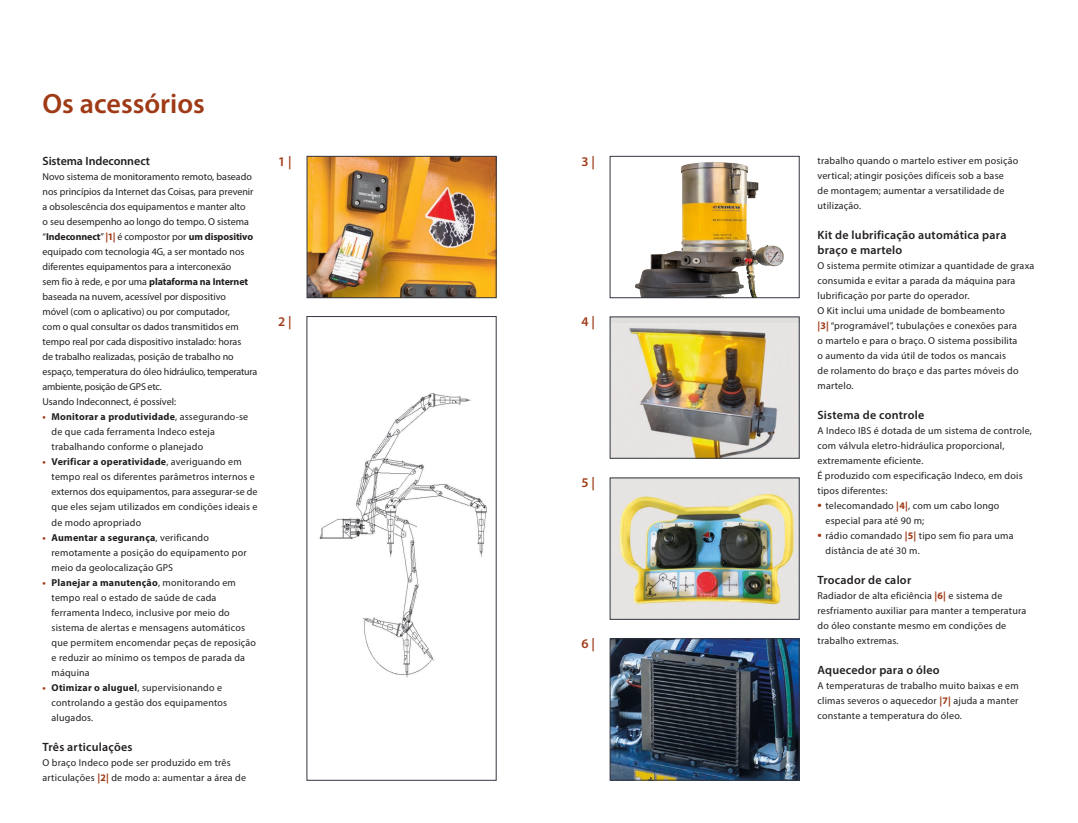
<style>
.page{position:relative;width:1078px;height:823px;background:#fff}
.page>*{position:absolute;margin:0;border:0;box-sizing:border-box;transform-origin:0 0}
.t1{font:600 28px "Myriad Pro";color:#9f3a16}
.t2{font:600 13.3px "Myriad Pro";color:#9f3a16}
.t3{font:600 12px "Myriad Pro";letter-spacing:.02em;color:#231f20}
.t4{font:600 12px "Myriad Pro";letter-spacing:-.005em;color:#231f20}
.t5{font:10px/15px "Myriad Pro";letter-spacing:.02em;color:#231f20}
.t6{font:10px/15px "Myriad Pro";color:#231f20}
.t7{font:700 10px "Myriad Pro";letter-spacing:.02em;color:#231f20}
.s1{font-weight:700}
.s2{font-weight:700;color:#9f3a16}
.s3{color:#9f3a16}
.s4{font-weight:400}
.s5{font-weight:600;font-size:14px;color:#9f3a16}
</style>
<div class="page">
<img style="left:319px;top:393px;width:168px;height:285px">
<img style="left:611px;top:640px;width:186px;height:138px">
<div style="left:609px;top:638px;width:190px;height:142px;border:1px solid #323640"></div>
<img style="left:611px;top:479px;width:186px;height:138px">
<div style="left:610px;top:317px;width:189px;height:141px;background:#e7e4e3"></div>
<img style="left:629px;top:328px;width:148px;height:128px">
<img style="left:309px;top:158px;width:185px;height:138px">
<div style="left:307px;top:156px;width:189px;height:142px;border:1px solid #323640"></div>
<img style="left:635px;top:162px;width:149px;height:134px">
<div style="left:609px;top:156px;width:190px;height:142px;border:1px solid #323640"></div>
<p class="t1" style="left:43px;top:85px;width:164px">Os acessórios</p>
<p class="t4" style="left:43px;top:153px;width:109px">Sistema Indeconnect</p>
<p class="t6" style="left:43px;top:169px;width:216px">Novo sistema de monitoramento remoto, baseado nos princípios da Internet das Coisas, para prevenir a obsolescência dos equipamentos e manter alto<br>o seu desempenho ao longo do tempo. O sistema “<span class="s1">Indeconnect</span>” <span class="s2">|1|</span> é compostor por <span class="s1">um dispositivo </span>equipado com tecnologia 4G, a ser montado nos diferentes equipamentos para a interconexão<br>sem fio à rede, e por uma <span class="s1">plataforma na Internet </span>baseada na nuvem, acessível por dispositivo<br>móvel (com o aplicativo) ou por computador,<br>com o qual consultar os dados transmitidos em tempo real por cada dispositivo instalado: horas<br>de trabalho realizadas, posição de trabalho no espaço, temperatura do óleo hidráulico, temperatura ambiente, posição de GPS etc.</p>
<p class="t6" style="left:43px;top:394px;width:135px">Usando Indeconnect, é possível:</p>
<p class="t7" style="left:43px;top:410px;width:207px"><span class="s3">•</span> Monitorar a produtividade<span class="s4">, assegurando-se</span></p>
<p class="t5" style="left:52px;top:424px;width:165px">de que cada ferramenta Indeco esteja</p>
<p class="t5" style="left:52px;top:439px;width:153px">trabalhando conforme o planejado</p>
<p class="t7" style="left:43px;top:455px;width:201px"><span class="s3">•</span> Verificar a operatividade<span class="s4">, averiguando em</span></p>
<p class="t5" style="left:52px;top:469px;width:205px">tempo real os diferentes parâmetros internos e</p>
<p class="t6" style="left:52px;top:484px;width:207px">externos dos equipamentos, para assegurar-se de</p>
<p class="t5" style="left:52px;top:499px;width:207px">que eles sejam utilizados em condições ideais e</p>
<p class="t5" style="left:52px;top:514px;width:91px">de modo apropriado</p>
<p class="t7" style="left:43px;top:530px;width:168px"><span class="s3">•</span> Aumentar a segurança<span class="s4">, verificando</span></p>
<p class="t5" style="left:52px;top:544px;width:196px">remotamente a posição do equipamento por</p>
<p class="t5" style="left:52px;top:559px;width:123px">meio da geolocalização GPS</p>
<p class="t7" style="left:43px;top:575px;width:195px"><span class="s3">•</span> Planejar a manutenção<span class="s4">, monitorando em</span></p>
<p class="t5" style="left:52px;top:589px;width:166px">tempo real o estado de saúde de cada</p>
<p class="t5" style="left:52px;top:604px;width:179px">ferramenta Indeco, inclusive por meio do</p>
<p class="t5" style="left:52px;top:619px;width:195px">sistema de alertas e mensagens automáticos</p>
<p class="t5" style="left:52px;top:634px;width:206px">que permitem encomendar peças de reposição</p>
<p class="t5" style="left:52px;top:649px;width:195px">e reduzir ao mínimo os tempos de parada da</p>
<p class="t5" style="left:52px;top:664px;width:40px">máquina</p>
<p class="t5" style="left:43px;top:679px;width:181px"><span class="s2">•</span> <span class="s1">Otimizar o aluguel</span>, supervisionando e</p>
<p class="t5" style="left:52px;top:694px;width:177px">controlando a gestão dos equipamentos</p>
<p class="t5" style="left:52px;top:709px;width:43px">alugados.</p>
<p class="t3" style="left:43px;top:738px;width:91px">Três articulações</p>
<p class="t5" style="left:43px;top:754px;width:205px">O braço Indeco pode ser produzido em três articulações <span class="s2">|2|</span> de modo a: aumentar a área de</p>
<p class="t2" style="left:278px;top:153px;width:15px">1 |</p>
<p class="t2" style="left:278px;top:313px;width:15px">2 |</p>
<p class="t2" style="left:581px;top:153px;width:15px">3 |</p>
<p class="t2" style="left:581px;top:313px;width:15px">4 |</p>
<p class="t2" style="left:581px;top:474px;width:15px">5 |</p>
<p class="t2" style="left:581px;top:635px;width:15px">6 |</p>
<p class="t5" style="left:817px;top:152px;width:202px">trabalho quando o martelo estiver em posição vertical; atingir posições difíceis sob a base<br>de montagem; aumentar a versatilidade de utilização.</p>
<p class="t3" style="left:817px;top:227px;width:190px">Kit de lubrificação automática para</p>
<p class="t3" style="left:817px;top:242px;width:86px">braço e martelo</p>
<p class="t5" style="left:817px;top:257px;width:218px">O sistema permite otimizar a quantidade de graxa consumida e evitar a parada da máquina para lubrificação por parte do operador.</p>
<p class="t5" style="left:817px;top:302px;width:189px">O Kit inclui uma unidade de bombeamento</p>
<p class="t5" style="left:817px;top:317px;width:203px"><span class="s2">|3|</span> “programável”, tubulações e conexões para o martelo e para o braço. O sistema possibilita o aumento da vida útil de todos os mancais de rolamento do braço e das partes móveis do martelo.</p>
<p class="t3" style="left:817px;top:407px;width:108px">Sistema de controle</p>
<p class="t5" style="left:817px;top:422px;width:216px">A Indeco IBS é dotada de um sistema de controle, com válvula eletro-hidráulica proporcional, extremamente eficiente.</p>
<p class="t5" style="left:817px;top:467px;width:206px">É produzido com especificação Indeco, em dois tipos diferentes:</p>
<p class="t5" style="left:817px;top:497px;width:183px"><span class="s5">•</span> telecomandado <span class="s2">|4|</span>, com um cabo longo</p>
<p class="t5" style="left:825px;top:512px;width:100px">especial para até 90 m;</p>
<p class="t5" style="left:817px;top:527px;width:197px"><span class="s5">•</span> rádio comandado <span class="s2">|5|</span> tipo sem fio para uma</p>
<p class="t5" style="left:825px;top:542px;width:96px">distância de até 30 m.</p>
<p class="t3" style="left:817px;top:572px;width:95px">Trocador de calor</p>
<p class="t5" style="left:817px;top:587px;width:210px">Radiador de alta eficiência <span class="s2">|6|</span> e sistema de resfriamento auxiliar para manter a temperatura</p>
<p class="t5" style="left:817px;top:617px;width:190px">do óleo constante mesmo em condições de trabalho extremas.</p>
<p class="t3" style="left:817px;top:662px;width:124px">Aquecedor para o óleo</p>
<p class="t5" style="left:817px;top:677px;width:203px;text-align:justify">A temperaturas de trabalho muito baixas e em climas severos o aquecedor <span class="s2">|7|</span> ajuda a manter constante a temperatura do óleo.</p>
</div>
